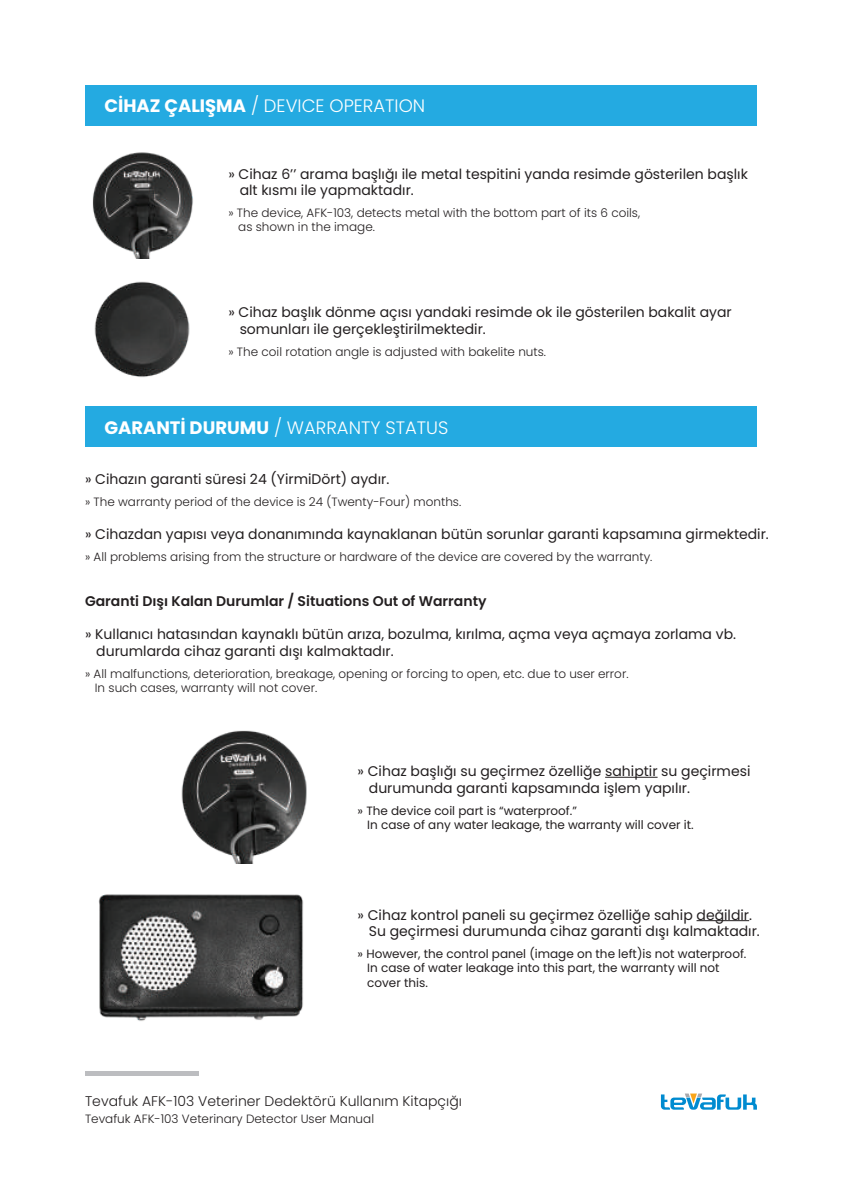
<style>
.page{position:relative;width:842px;height:1191px;background:#fff}
.page>*{position:absolute;margin:0;border:0;box-sizing:border-box;transform-origin:0 0}
.t1{font:300 18px "Poppins";color:#fff}
.t2{font:14px/16.8px "Poppins";color:#231f20}
.t3{font:300 14px "Poppins";color:#231f20}
.t4{font:600 14px "Poppins";color:#231f20}
.t5{font:300 12px/14.4px "Poppins";color:#231f20}
.t6{font:12px/14.4px "Poppins";color:#231f20}
.s1{font-weight:700}
</style>
<div class="page">
<hr style="left:605px;top:777px;width:52px;height:1px;background:#231f20">
<hr style="left:696px;top:920px;width:53px;height:1px;background:#231f20">
<div style="left:85px;top:85px;width:672px;height:40px;background:#24aae1"></div>
<div style="left:85px;top:407px;width:672px;height:40px;background:#24aae1"></div>
<div style="left:85px;top:1071px;width:113px;height:5px;background:#bcbdc0"></div>
<svg style="left:661px;top:1093px;width:96px;height:16px"></svg>
<img style="left:98px;top:894px;width:206px;height:127px">
<img style="left:92px;top:152px;width:101px;height:106px">
<img style="left:181px;top:730px;width:126px;height:133px">
<img style="left:94px;top:281px;width:96px;height:96px">
<p class="t1" style="left:104px;top:96px;width:322px"><span class="s1">CİHAZ ÇALIŞMA</span> / DEVICE OPERATION</p>
<p class="t2" style="left:240px;top:165px;width:510px;text-indent:-11px">» Cihaz 6’’ arama başlığı ile metal tespitini yanda resimde gösterilen başlık alt kısmı ile yapmaktadır.</p>
<p class="t5" style="left:238px;top:206px;width:403px;text-indent:-10px">» The device, AFK-103, detects metal with the bottom part of its 6 coils, as shown in the image.</p>
<p class="t2" style="left:240px;top:304px;width:494px;text-indent:-11px">» Cihaz başlık dönme açısı yandaki resimde ok ile gösterilen bakalit ayar somunları ile gerçekleştirilmektedir.</p>
<p class="t5" style="left:228px;top:344px;width:319px">» The coil rotation angle is adjusted with bakelite nuts.</p>
<p class="t1" style="left:104px;top:417px;width:346px"><span class="s1">GARANTİ DURUMU</span> / WARRANTY STATUS</p>
<p class="t2" style="left:85px;top:470px;width:306px">» Cihazın garanti süresi 24 (YirmiDört) aydır.</p>
<p class="t5" style="left:85px;top:494px;width:378px">» The warranty period of the device is 24 (Twenty-Four) months.</p>
<p class="t2" style="left:85px;top:526px;width:685px">» Cihazdan yapısı veya donanımında kaynaklanan bütün sorunlar garanti kapsamına girmektedir.</p>
<p class="t5" style="left:85px;top:549px;width:569px">» All problems arising from the structure or hardware of the device are covered by the warranty.</p>
<p class="t4" style="left:85px;top:593px;width:403px">Garanti Dışı Kalan Durumlar / Situations Out of Warranty</p>
<p class="t2" style="left:96px;top:626px;width:641px;text-indent:-11px">» Kullanıcı hatasından kaynaklı bütün arıza, bozulma, kırılma, açma veya açmaya zorlama vb. durumlarda cihaz garanti dışı kalmaktadır.</p>
<p class="t5" style="left:95px;top:666px;width:535px;text-indent:-10px">» All malfunctions, deterioration, breakage, opening or forcing to open, etc. due to user error.<br>In such cases, warranty will not cover.</p>
<p class="t2" style="left:369px;top:763px;width:383px;text-indent:-11px">» Cihaz başlığı su geçirmez özelliğe sahiptir su geçirmesi durumunda garanti kapsamında işlem yapılır.</p>
<p class="t6" style="left:367px;top:803px;width:328px;text-indent:-10px">» The device coil part is “waterproof.”<br>In case of any water leakage, the warranty will cover it.</p>
<p class="t2" style="left:369px;top:906px;width:392px;text-indent:-11px">» Cihaz kontrol paneli su geçirmez özelliğe sahip değildir.<br>Su geçirmesi durumunda cihaz garanti dışı kalmaktadır.</p>
<p class="t6" style="left:367px;top:946px;width:381px;text-indent:-10px">» However, the control panel (image on the left)is not waterproof.<br>In case of water leakage into this part, the warranty will not cover this.</p>
<p class="t3" style="left:85px;top:1092px;width:379px">Tevafuk AFK-103 Veteriner Dedektörü Kullanım Kitapçığı</p>
<p class="t5" style="left:85px;top:1111px;width:290px">Tevafuk AFK-103 Veterinary Detector User Manual</p>
</div>
